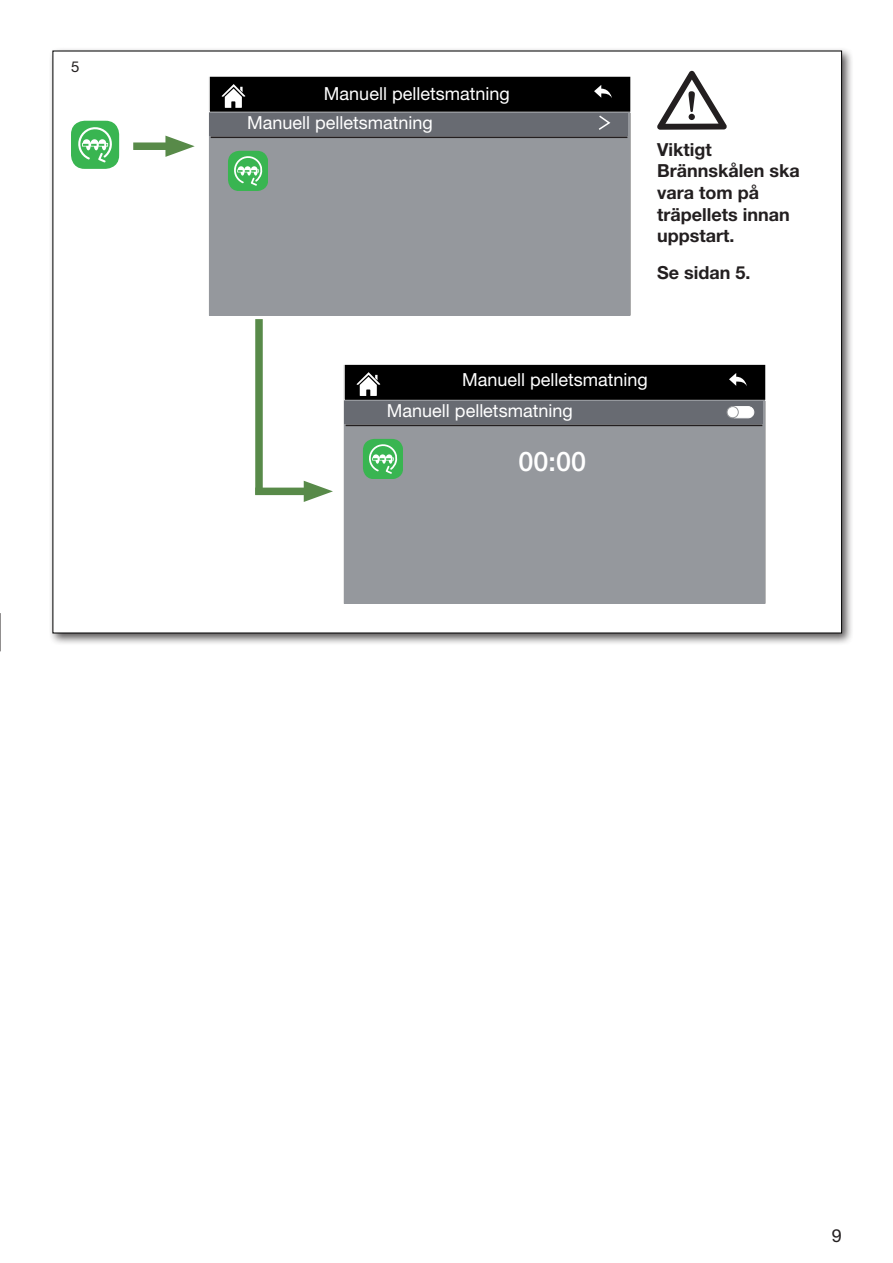
<style>
.page{position:relative;width:893px;height:1263px;background:#fff}
.page>*{position:absolute;margin:0;border:0;box-sizing:border-box;transform-origin:0 0}
.Brød{font:500 27px "Helvetica Neue LT Pro";color:#fff}
.Brød-2{font:18px "Helvetica Neue LT Pro";color:#fff}
.Mellem{font:700 18px/21.6px "Helvetica Neue LT Pro";color:#231f20}
.Brød-3{font:700 18px "Helvetica Neue LT Pro";color:#231f20}
.t1{font:18px "Helvetica Neue LT Pro";color:#231f20}
.t2{font:15px "Helvetica Neue LT Pro";color:#231f20}
</style>
<div class="page">
<div style="left:48px;top:47px;width:806px;height:599px;background:#231f20;opacity:.75"></div>
<div style="left:53px;top:51px;width:789px;height:582px;background:#fff"></div>
<div style="left:71px;top:121px;width:48px;height:48px;background:#39b551;border-radius:14px"></div>
<svg style="left:78px;top:127px;width:34px;height:36px"></svg>
<div style="left:344px;top:365px;width:421px;height:238px;background:#000"></div>
<svg style="left:729px;top:373px;width:18px;height:13px"></svg>
<div style="left:344px;top:360px;width:423px;height:41px;border:1px solid #fff"></div>
<svg style="left:356px;top:372px;width:24px;height:24px"></svg>
<div style="left:344px;top:400px;width:421px;height:204px;background:#95989d"></div>
<hr style="left:346px;top:425px;width:416px;height:1px;background:#231f20">
<div style="left:344px;top:402px;width:418px;height:22px;background:#686b72"></div>
<div style="left:363px;top:439px;width:40px;height:40px;background:#39b551;border-radius:11px"></div>
<svg style="left:369px;top:444px;width:28px;height:30px"></svg>
<div style="left:209px;top:77px;width:421px;height:238px;background:#000"></div>
<svg style="left:594px;top:85px;width:18px;height:13px"></svg>
<div style="left:209px;top:71px;width:423px;height:42px;border:1px solid #fff"></div>
<svg style="left:222px;top:84px;width:23px;height:24px"></svg>
<div style="left:209px;top:112px;width:421px;height:204px;background:#95989d"></div>
<hr style="left:211px;top:137px;width:416px;height:1px;background:#231f20">
<div style="left:209px;top:114px;width:419px;height:22px;background:#686b72"></div>
<div style="left:228px;top:151px;width:40px;height:40px;background:#39b551;border-radius:11px"></div>
<svg style="left:234px;top:156px;width:29px;height:30px"></svg>
<div style="left:133px;top:142px;width:45px;height:8px;background:#588a49"></div>
<svg style="left:165px;top:136px;width:30px;height:21px"></svg>
<div style="left:255px;top:319px;width:8px;height:176px;background:#588a49"></div>
<div style="left:255px;top:488px;width:61px;height:7px;background:#588a49"></div>
<svg style="left:304px;top:481px;width:29px;height:21px"></svg>
<svg style="left:599px;top:115px;width:12px;height:15px"></svg>
<svg style="left:735px;top:406px;width:19px;height:12px"></svg>
<div style="left:727px;top:407px;width:11px;height:11px;background:#fff;border-radius:50%"></div>
<div style="left:727px;top:406px;width:11px;height:12px;border:1px solid #939598;border-radius:50%"></div>
<svg style="left:657px;top:71px;width:70px;height:59px"></svg>
<hr style="left:0;top:613px;width:1px;height:38px;background:#231f20">
<p class="t2" style="left:71px;top:57px;width:10px">5</p>
<p class="Brød-2" style="left:324px;top:83px;width:187px">Manuell pelletsmatning</p>
<p class="Brød-2" style="left:247px;top:111px;width:187px">Manuell pelletsmatning</p>
<p class="Brød-3" style="left:657px;top:138px;width:56px">Viktigt</p>
<p class="Mellem" style="left:657px;top:160px;width:144px">Brännskålen ska vara tom på träpellets innan uppstart.</p>
<p class="Mellem" style="left:657px;top:261px;width:95px">Se sidan 5.</p>
<p class="Brød-2" style="left:462px;top:369px;width:187px">Manuell pelletsmatning</p>
<p class="Brød-2" style="left:387px;top:400px;width:187px">Manuell pelletsmatning</p>
<p class="Brød" style="left:518px;top:446px;width:69px">00:00</p>
<p class="t1" style="left:832px;top:1225px;width:12px">9</p>
</div>
